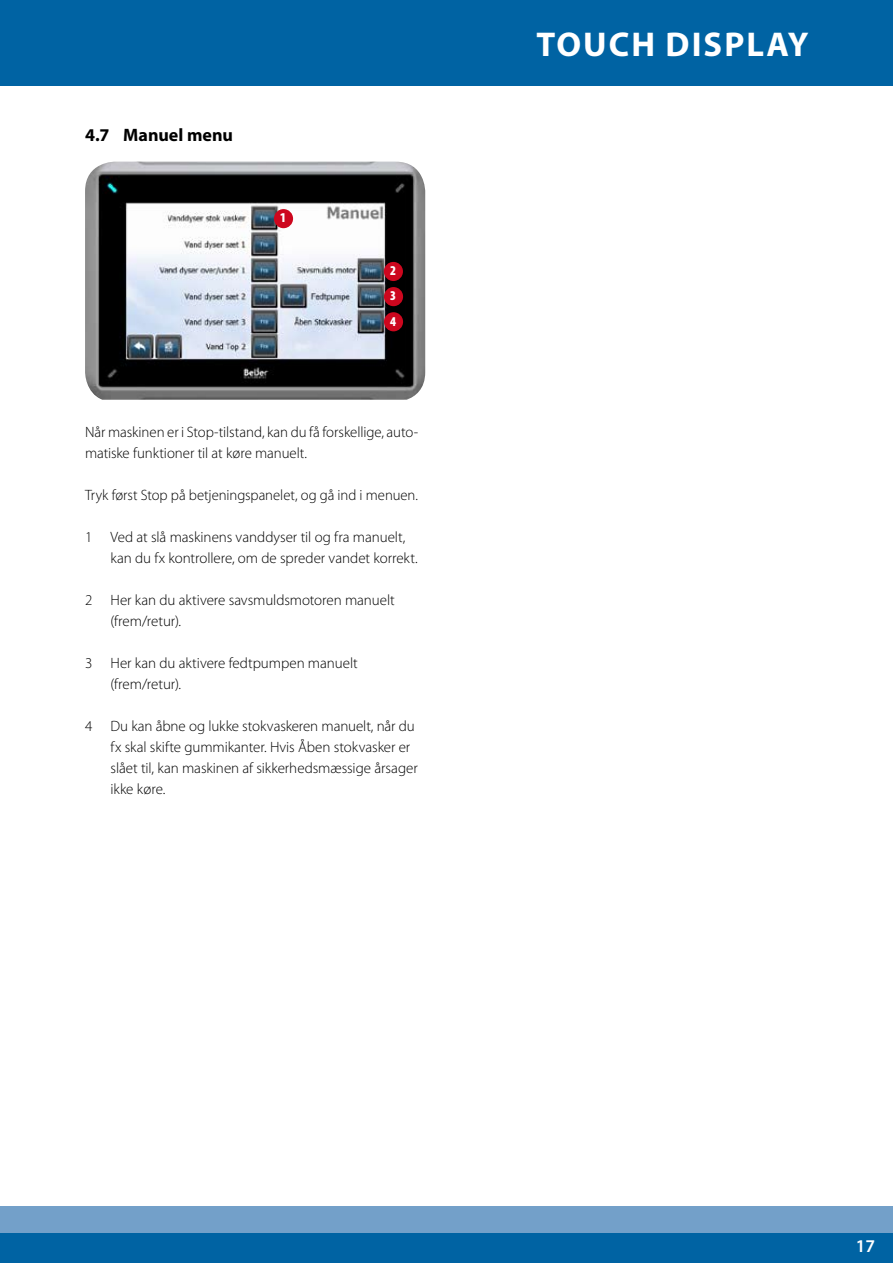
<style>
.page{position:relative;width:893px;height:1263px;background:#fff}
.page>*{position:absolute;margin:0;border:0;box-sizing:border-box;transform-origin:0 0}
.t1{font:700 34.5px "Myriad Pro";letter-spacing:.06em;color:#fff}
.t2{font:700 18px "Myriad Pro";color:#000}
.t3{font:600 18px "Myriad Pro";color:#fff}
.t4{font:300 15px/21px "Myriad Pro";letter-spacing:-.005em;color:#000}
.t5{font:900 condensed 13.5px/25.2px "Myriad Pro";color:#fff;text-align:justify}
</style>
<div class="page">
<div style="left:0;top:1206px;width:893px;height:30px;background:#73a0c9"></div>
<div style="left:0;top:1233px;width:893px;height:30px;background:#0063a3"></div>
<div style="left:0;top:0;width:893px;height:85px;background:#0063a3"></div>
<img style="left:85px;top:162px;width:340px;height:238px">
<div style="left:274px;top:209px;width:19px;height:19px;background:#cd071e;border-radius:50%"></div>
<div style="left:384px;top:262px;width:19px;height:19px;background:#cd071e;border-radius:50%"></div>
<div style="left:384px;top:287px;width:19px;height:19px;background:#cd071e;border-radius:50%"></div>
<div style="left:384px;top:312px;width:19px;height:19px;background:#cd071e;border-radius:50%"></div>
<p class="t2" style="left:85px;top:123px;width:150px">4.7 Manuel menu</p>
<p class="t5" style="left:280px;top:205px;width:7px">1</p>
<p class="t5" style="left:390px;top:258px;width:7px">2<br>3<br>4</p>
<p class="t4" style="left:85px;top:421px;width:335px">Når maskinen er i Stop-tilstand, kan du få forskellige, auto&shy;matiske funktioner til at køre manuelt.</p>
<p class="t4" style="left:85px;top:484px;width:335px">Tryk først Stop på betjeningspanelet, og gå ind i menuen.</p>
<p class="t4" style="left:111px;top:526px;width:309px;text-indent:-26px">1 Ved at slå maskinens vanddyser til og fra manuelt, kan du fx kontrollere, om de spreder vandet korrekt.</p>
<p class="t4" style="left:111px;top:589px;width:286px;text-indent:-26px">2 Her kan du aktivere savsmuldsmotoren manuelt (frem/retur).</p>
<p class="t4" style="left:111px;top:652px;width:249px;text-indent:-26px">3 Her kan du aktivere fedtpumpen manuelt (frem/retur).</p>
<p class="t4" style="left:111px;top:715px;width:309px;text-indent:-26px">4 Du kan åbne og lukke stokvaskeren manuelt, når du fx skal skifte gummikanter. Hvis Åben stokvasker er slået til, kan maskinen af sikkerhedsmæssige årsager ikke køre.</p>
<h1 class="t1" style="left:536px;top:22px;width:274px">Touch display</h1>
<p class="t3" style="left:856px;top:1235px;width:21px">17</p>
</div>
